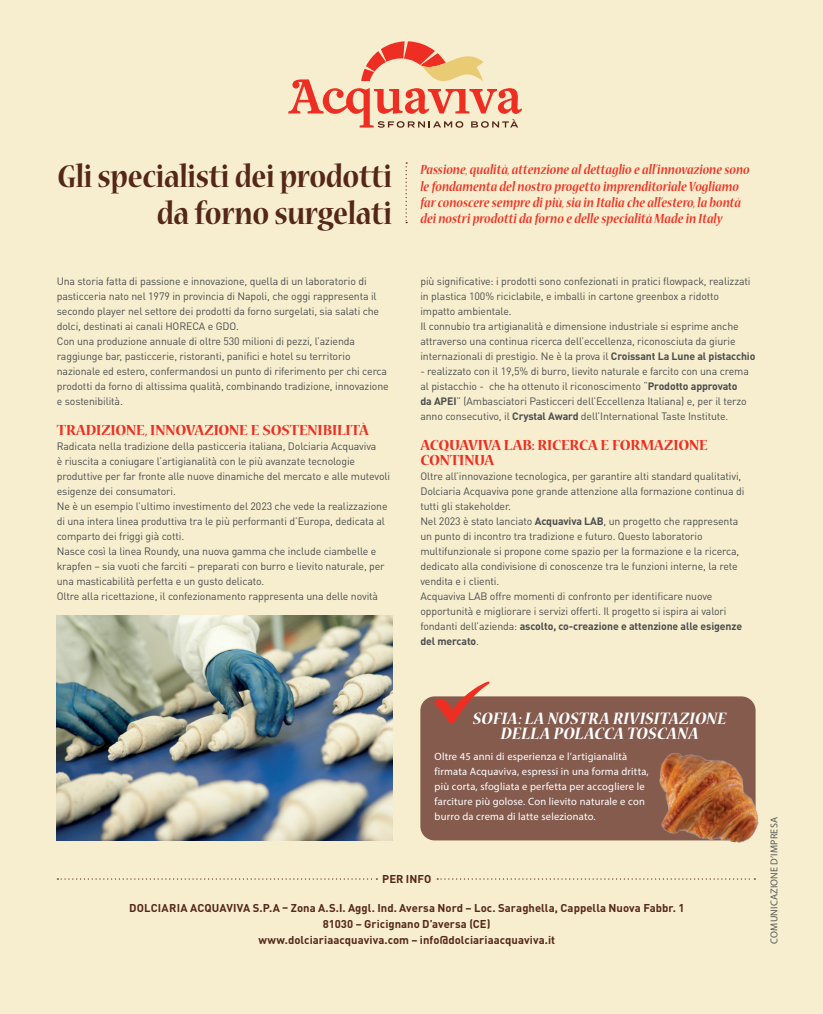
<style>
.page{position:relative;width:823px;height:1014px;background:#fff}
.page>*{position:absolute;margin:0;border:0;box-sizing:border-box;transform-origin:0 0}
.t1{font:700 35px/36.2px "Nueva Std";letter-spacing:-.01em;color:#552719;text-align:right;scale:.85 1}
.t2{font:italic 700 18.75px/15px "Nueva Std";letter-spacing:.02em;color:#fff;text-align:center}
.t3{font:700 16.25px/15px "Nueva Std";letter-spacing:-.005em;color:#ee2e22}
.t4{font:italic 700 15px/16.2px "Nueva Std";letter-spacing:.01em;color:#ef3525;scale:.85 1}
.t5{font:700 11.25px/16.2px "DIN Pro";letter-spacing:.005em;color:#552719;text-align:center}
.t6{font:10.62px/15px "DIN Pro";letter-spacing:-.01em;color:#4b4c4d}
.t7{font:10.62px/15px "Myriad Pro";letter-spacing:.02em;color:#fff}
.t8{font:10px "Myriad Pro";letter-spacing:.02em;color:#57585a}
.s1{font-weight:700}
</style>
<div class="page">
<div style="left:0;top:0;width:822px;height:1013px;background:#f7eecf"></div>
<svg style="left:405px;top:162px;width:2px;height:61px"></svg>
<svg style="left:57px;top:878px;width:320px;height:1px"></svg>
<svg style="left:437px;top:878px;width:317px;height:1px"></svg>
<svg style="left:288px;top:41px;width:234px;height:87px"></svg>
<img style="left:57px;top:615px;width:335px;height:225px">
<div style="left:420px;top:696px;width:335px;height:144px;background:#855b4e;border-radius:14px"></div>
<svg style="left:434px;top:681px;width:56px;height:43px"></svg>
<img style="left:607px;top:711px;width:152px;height:132px">
<p class="t1" style="left:57px;top:160px;width:395px">Gli specialisti dei prodotti da forno surgelati</p>
<p class="t4" style="left:420px;top:162px;width:389px">Passione, qualità, attenzione al dettaglio e all’innovazione sono le fondamenta del nostro progetto imprenditoriale Vogliamo far conoscere sempre di più, sia in Italia che all’estero, la bontà dei nostri prodotti da forno e delle specialità Made in Italy</p>
<p class="t6" style="left:57px;top:273px;width:324px">Una storia fatta di passione e innovazione, quella di un laboratorio di pasticceria nato nel 1979 in provincia di Napoli, che oggi rappresenta il secondo player nel settore dei prodotti da forno surgelati, sia salati che dolci, destinati ai canali HORECA e GDO.</p>
<p class="t6" style="left:57px;top:333px;width:333px">Con una produzione annuale di oltre 530 milioni di pezzi, l’azienda raggiunge bar, pasticcerie, ristoranti, panifici e hotel su territorio nazionale ed estero, confermandosi un punto di riferimento per chi cerca prodotti da forno di altissima qualità, combinando tradizione, innovazione e sostenibilità.</p>
<p class="t3" style="left:57px;top:423px;width:313px">TRADIZIONE, INNOVAZIONE E SOSTENIBILITÀ</p>
<p class="t6" style="left:57px;top:438px;width:335px">Radicata nella tradizione della pasticceria italiana, Dolciaria Acquaviva<br>è riuscita a coniugare l’artigianalità con le più avanzate tecnologie produttive per far fronte alle nuove dinamiche del mercato e alle mutevoli esigenze dei consumatori.</p>
<p class="t6" style="left:57px;top:498px;width:332px">Ne è un esempio l’ultimo investimento del 2023 che vede la realizzazione di una intera linea produttiva tra le più performanti d’Europa, dedicata al comparto dei friggi già cotti.</p>
<p class="t6" style="left:57px;top:543px;width:329px">Nasce così la linea Roundy, una nuova gamma che include ciambelle e krapfen – sia vuoti che farciti – preparati con burro e lievito naturale, per una masticabilità perfetta e un gusto delicato.</p>
<p class="t6" style="left:57px;top:588px;width:323px">Oltre alla ricettazione, il confezionamento rappresenta una delle novità</p>
<p class="t6" style="left:420px;top:273px;width:331px">più significative: i prodotti sono confezionati in pratici flowpack, realizzati in plastica 100% riciclabile, e imballi in cartone greenbox a ridotto impatto ambientale.</p>
<p class="t6" style="left:420px;top:318px;width:336px">Il connubio tra artigianalità e dimensione industriale si esprime anche attraverso una continua ricerca dell’eccellenza, riconosciuta da giurie internazionali di prestigio. Ne è la prova il <span class="s1">Croissant La Lune al pistacchio</span></p>
<p class="t6" style="left:420px;top:363px;width:330px">- realizzato con il 19,5% di burro, lievito naturale e farcito con una crema al pistacchio - che ha ottenuto il riconoscimento “<span class="s1">Prodotto approvato da APEI</span>” (Ambasciatori Pasticceri dell’Eccellenza Italiana) e, per il terzo anno consecutivo, il <span class="s1">Crystal Award</span> dell’International Taste Institute.</p>
<p class="t3" style="left:420px;top:438px;width:288px">ACQUAVIVA LAB: RICERCA E FORMAZIONE<br>CONTINUA</p>
<p class="t6" style="left:420px;top:468px;width:325px">Oltre all’innovazione tecnologica, per garantire alti standard qualitativi,<br>Dolciaria Acquaviva pone grande attenzione alla formazione continua di tutti gli stakeholder.</p>
<p class="t6" style="left:420px;top:513px;width:320px">Nel 2023 è stato lanciato <span class="s1">Acquaviva LAB</span>, un progetto che rappresenta un punto di incontro tra tradizione e futuro. Questo laboratorio multifunzionale si propone come spazio per la formazione e la ricerca, dedicato alla condivisione di conoscenze tra le funzioni interne, la rete vendita e i clienti.</p>
<p class="t6" style="left:420px;top:588px;width:323px">Acquaviva LAB offre momenti di confronto per identificare nuove opportunità e migliorare i servizi offerti. Il progetto si ispira ai valori fondanti dell’azienda: <span class="s1">ascolto, co-creazione e attenzione alle esigenze del mercato</span>.</p>
<p class="t2" style="left:472px;top:711px;width:255px">SOFIA: LA NOSTRA RIVISITAZIONE<br>DELLA POLACCA TOSCANA</p>
<p class="t7" style="left:434px;top:748px;width:216px">Oltre 45 anni di esperienza e l’artigianalità firmata Acquaviva, espressi in una forma dritta, più corta, sfogliata e perfetta per accogliere le farciture più golose. Con lievito naturale e con burro da crema di latte selezionato.</p>
<p class="t5" style="left:382px;top:870px;width:50px">PER INFO</p>
<p class="t5" style="left:129px;top:899px;width:556px">DOLCIARIA ACQUAVIVA S.P.A – Zona A.S.I. Aggl. Ind. Aversa Nord – Loc. Saraghella, Cappella Nuova Fabbr. 1<br>81030 – Gricignano D’aversa (CE)</p>
<p class="t5" style="left:258px;top:931px;width:298px">www.dolciariaacquaviva.com – info@dolciariaacquaviva.it</p>
<p class="t8" style="left:767px;top:943px;width:128px;rotate:-90deg">COMUNICAZIONE D’IMPRESA</p>
</div>
